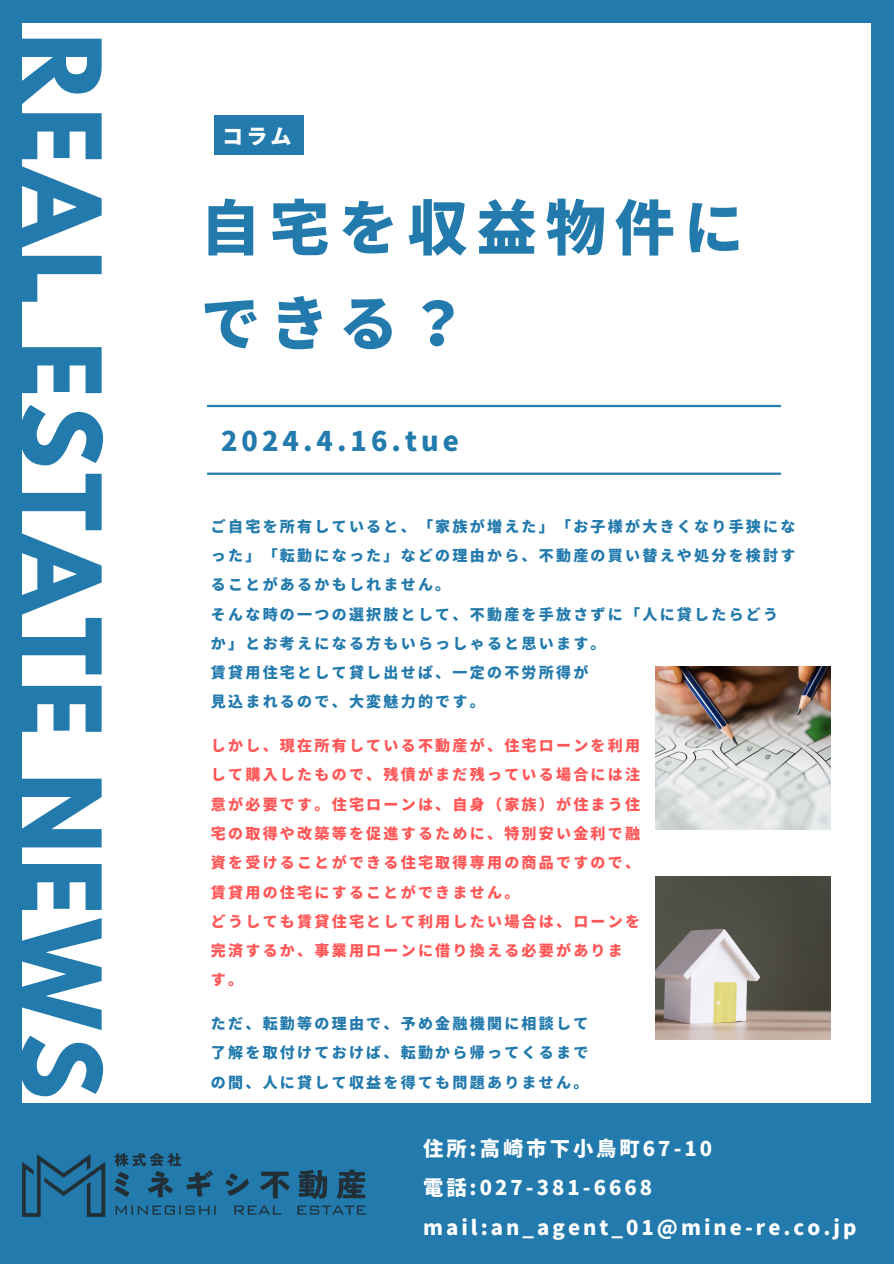
<style>
.page{position:relative;width:894px;height:1264px;background:#fff}
.page>*{position:absolute;margin:0;border:0;box-sizing:border-box;transform-origin:0 0}
.t1{font:700 97.35px "League Spartan";letter-spacing:.05em;color:#227aad}
.t2{font:900 60px/95.7px "Noto Sans JP";letter-spacing:.15em;color:#227aad}
.t3{font:900 27px "Noto Sans JP";letter-spacing:.15em;color:#227aad}
.t4{font:900 21px "Noto Sans JP";color:#fff}
.t5{font:900 20.25px/39.5px "Noto Sans JP";letter-spacing:.15em;color:#fff}
.t6{font:900 15px/29.2px "Noto Sans JP";letter-spacing:.15em;color:#227aad;text-align:justify}
.t7{font:900 15px/29.2px "Noto Sans JP";letter-spacing:.15em;color:#ff5757;text-align:justify}
</style>
<div class="page">
<div style="left:0;top:0;width:893px;height:1263px;background:#227aad"></div>
<div style="left:23px;top:23px;width:847px;height:1079px;background:#fff"></div>
<hr style="left:207px;top:405px;width:573px;height:2px;background:#227aad">
<hr style="left:207px;top:472px;width:573px;height:3px;background:#227aad">
<img style="left:655px;top:876px;width:175px;height:163px">
<img style="left:655px;top:666px;width:175px;height:163px">
<img style="left:22px;top:1153px;width:344px;height:64px">
<div style="left:214px;top:115px;width:89px;height:40px;background:#227aad"></div>
<p class="t1" style="left:109px;top:33px;width:1067px;rotate:90deg">REAL ESTATE NEWS</p>
<h2 class="t4" style="left:222px;top:119px;width:71px">コラム</h2>
<h4 class="t2" style="left:200px;top:177px;width:544px">自宅を収益物件にできる？</h4>
<h3 class="t3" style="left:221px;top:419px;width:239px">2024.4.16.tue</h3>
<p class="t6" style="left:211px;top:511px;width:586px">ご自宅を所有していると、「家族が増えた」「お子様が大きくなり手狭になった」「転勤になった」などの理由から、不動産の買い替えや処分を検討することがあるかもしれません。</p>
<p class="t6" style="left:211px;top:598px;width:568px">そんな時の一つの選択肢として、不動産を手放さずに「人に貸したらどうか」とお考えになる方もいらっしゃると思います。</p>
<p class="t6" style="left:211px;top:657px;width:379px">賃貸用住宅として貸し出せば、一定の不労所得が</p>
<p class="t6" style="left:211px;top:686px;width:275px">見込まれるので、大変魅力的です。</p>
<p class="t7" style="left:211px;top:730px;width:430px">しかし、現在所有している不動産が、住宅ローンを利用して購入したもので、残債がまだ残っている場合には注意が必要です。住宅ローンは、自身（家族）が住まう住宅の取得や改築等を促進するために、特別安い金利で融資を受けることができる住宅取得専用の商品ですので、賃貸用の住宅にすることができません。</p>
<h4 class="t7" style="left:211px;top:905px;width:430px;text-align:left">どうしても賃貸住宅として利用したい場合は、ローンを完済するか、事業用ローンに借り換える必要があります。</h4>
<p class="t6" style="left:211px;top:1008px;width:379px">ただ、転勤等の理由で、予め金融機関に相談して了解を取付けておけば、転勤から帰ってくるまでの間、人に貸して収益を得ても問題ありません。</p>
<p class="t5" style="left:423px;top:1127px;width:435px">住所:高崎市下小鳥町67-10<br>電話:027-381-6668 mail:an_agent_01@mine-re.co.jp</p>
</div>
